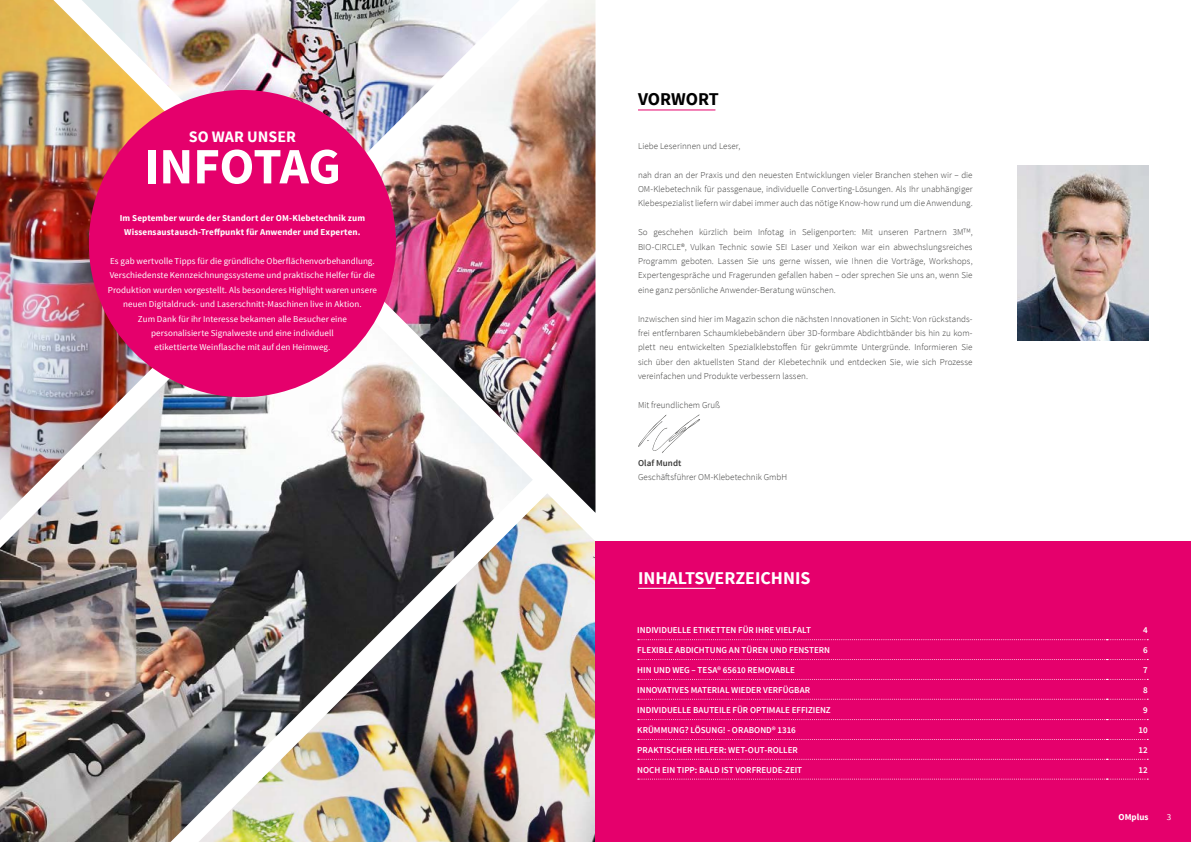
<style>
.page{position:relative;width:1191px;height:842px;background:#fff}
.page>*{position:absolute;margin:0;border:0;box-sizing:border-box;transform-origin:0 0}
.t1{font:700 51px "Source Sans Pro";letter-spacing:-.01em;color:#fff}
.t2{font:700 18px "Source Sans Pro";color:#fff}
.t3{font:700 18px "Source Sans Pro";color:#000}
.t4{font:700 16px "Source Sans Pro";color:#fff}
.t5{font:300 9px/14.4px "Source Sans Pro";letter-spacing:.005em;color:#3a3a39;text-align:justify}
.t6{font:9px/14.4px "Source Sans Pro";letter-spacing:.005em;color:#fff;text-align:center}
.t7{font:600 9px "Source Sans Pro";letter-spacing:-.005em;color:#fff}
.t8{font:700 9px/14.4px "Source Sans Pro";letter-spacing:.01em;color:#fff;text-align:center}
.t9{font:600 9px "Source Sans Pro";letter-spacing:.005em;color:#3a3a39}
</style>
<div class="page">
<img style="left:213px;top:0;width:102px;height:108px">
<img style="left:533px;top:513px;width:62px;height:329px">
<img style="left:0;top:379px;width:533px;height:463px">
<img style="left:315px;top:0;width:280px;height:513px">
<img style="left:0;top:0;width:213px;height:520px">
<hr style="left:638px;top:110px;width:77px;height:1px;background:#e5006c">
<svg style="left:638px;top:414px;width:62px;height:39px"></svg>
<div style="left:595px;top:541px;width:596px;height:301px;background:#e5006c"></div>
<img style="left:1017px;top:166px;width:131px;height:175px">
<svg style="left:638px;top:639px;width:510px;height:1px"></svg>
<svg style="left:638px;top:659px;width:510px;height:1px"></svg>
<svg style="left:638px;top:679px;width:510px;height:1px"></svg>
<svg style="left:638px;top:699px;width:510px;height:1px"></svg>
<svg style="left:638px;top:719px;width:510px;height:1px"></svg>
<svg style="left:638px;top:739px;width:510px;height:1px"></svg>
<svg style="left:638px;top:759px;width:510px;height:1px"></svg>
<svg style="left:638px;top:779px;width:510px;height:1px"></svg>
<hr style="left:638px;top:588px;width:77px;height:1px;background:#fff">
<div style="left:89px;top:90px;width:307px;height:307px;background:#e5006c;border-radius:50%"></div>
<h3 class="t4" style="left:189px;top:127px;width:109px">SO WAR UNSER</h3>
<h1 class="t1" style="left:144px;top:134px;width:198px">INFOTAG</h1>
<p class="t8" style="left:120px;top:211px;width:247px">Im September wurde der Standort der OM-Klebetechnik zum<br>Wissensaustausch-Treffpunkt für Anwender und Experten.</p>
<p class="t6" style="left:108px;top:254px;width:271px">Es gab wertvolle Tipps für die gründliche Oberflächenvorbehandlung.<br>Verschiedenste Kennzeichnungssysteme und praktische Helfer für die Produktion wurden vorgestellt. Als besonderes Highlight waren unsere neuen Digitaldruck- und Laserschnitt-Maschinen live in Aktion.<br>Zum Dank für ihr Interesse bekamen alle Besucher eine<br>personalisierte Signalweste und eine individuell<br>etikettierte Weinflasche mit auf den Heimweg.</p>
<h2 class="t3" style="left:638px;top:88px;width:82px">VORWORT</h2>
<p class="t5" style="left:638px;top:139px;width:104px">Liebe Leserinnen und Leser,</p>
<p class="t5" style="left:638px;top:167px;width:336px">nah dran an der Praxis und den neuesten Entwicklungen vieler Branchen stehen wir – die OM-Klebetechnik für passgenaue, individuelle Converting-Lösungen. Als Ihr unabhängiger Klebespezialist liefern wir dabei immer auch das nötige Know-how rund um die Anwendung.</p>
<p class="t5" style="left:638px;top:225px;width:336px">So geschehen kürzlich beim Infotag in Seligenporten: Mit unseren Partnern 3MTM, BIO-CIRCLE®, Vulkan Technic sowie SEI Laser und Xeikon war ein abwechslungsreiches Programm geboten. Lassen Sie uns gerne wissen, wie Ihnen die Vorträge, Workshops, Expertengespräche und Fragerunden gefallen haben – oder sprechen Sie uns an, wenn Sie eine ganz persönliche Anwender-Beratung wünschen.</p>
<p class="t5" style="left:638px;top:311px;width:336px">Inzwischen sind hier im Magazin schon die nächsten Innovationen in Sicht: Von rückstands&shy;frei entfernbaren Schaumklebebändern über 3D-formbare Abdichtbänder bis hin zu kom&shy;plett neu entwickelten Spezialklebstoffen für gekrümmte Untergründe. Informieren Sie sich über den aktuellsten Stand der Klebetechnik und entdecken Sie, wie sich Prozesse vereinfachen und Produkte verbessern lassen.</p>
<p class="t5" style="left:638px;top:398px;width:84px">Mit freundlichem Gruß</p>
<p class="t9" style="left:638px;top:457px;width:45px">Olaf Mundt</p>
<p class="t5" style="left:638px;top:470px;width:151px">Geschäftsführer OM-Klebetechnik GmbH</p>
<h2 class="t2" style="left:638px;top:566px;width:174px">INHALTSVERZEICHNIS</h2>
<p class="t7" style="left:637px;top:624px;width:175px">INDIVIDUELLE ETIKETTEN FÜR IHRE VIELFALT</p>
<p class="t7" style="left:1143px;top:624px;width:6px">4</p>
<p class="t7" style="left:637px;top:644px;width:194px">FLEXIBLE ABDICHTUNG AN TÜREN UND FENSTERN</p>
<p class="t7" style="left:1143px;top:644px;width:6px">6</p>
<p class="t7" style="left:637px;top:664px;width:159px">HIN UND WEG – TESA® 65610 REMOVABLE</p>
<p class="t7" style="left:1143px;top:664px;width:6px">7</p>
<p class="t7" style="left:637px;top:684px;width:174px">INNOVATIVES MATERIAL WIEDER VERFÜGBAR</p>
<p class="t7" style="left:1143px;top:684px;width:6px">8</p>
<p class="t7" style="left:637px;top:704px;width:195px">INDIVIDUELLE BAUTEILE FÜR OPTIMALE EFFIZIENZ</p>
<p class="t7" style="left:1143px;top:704px;width:6px">9</p>
<p class="t7" style="left:637px;top:724px;width:160px">KRÜMMUNG? LÖSUNG! - ORABOND® 1316</p>
<p class="t7" style="left:1138px;top:724px;width:11px">10</p>
<p class="t7" style="left:637px;top:744px;width:162px">PRAKTISCHER HELFER: WET-OUT-ROLLER</p>
<p class="t7" style="left:1138px;top:744px;width:11px">12</p>
<p class="t7" style="left:637px;top:764px;width:166px">NOCH EIN TIPP: BALD IST VORFREUDE-ZEIT</p>
<p class="t7" style="left:1138px;top:764px;width:11px">12</p>
<p class="t8" style="left:1118px;top:810px;width:31px">OMplus</p>
<p class="t6" style="left:1166px;top:810px;width:6px">3</p>
</div>
